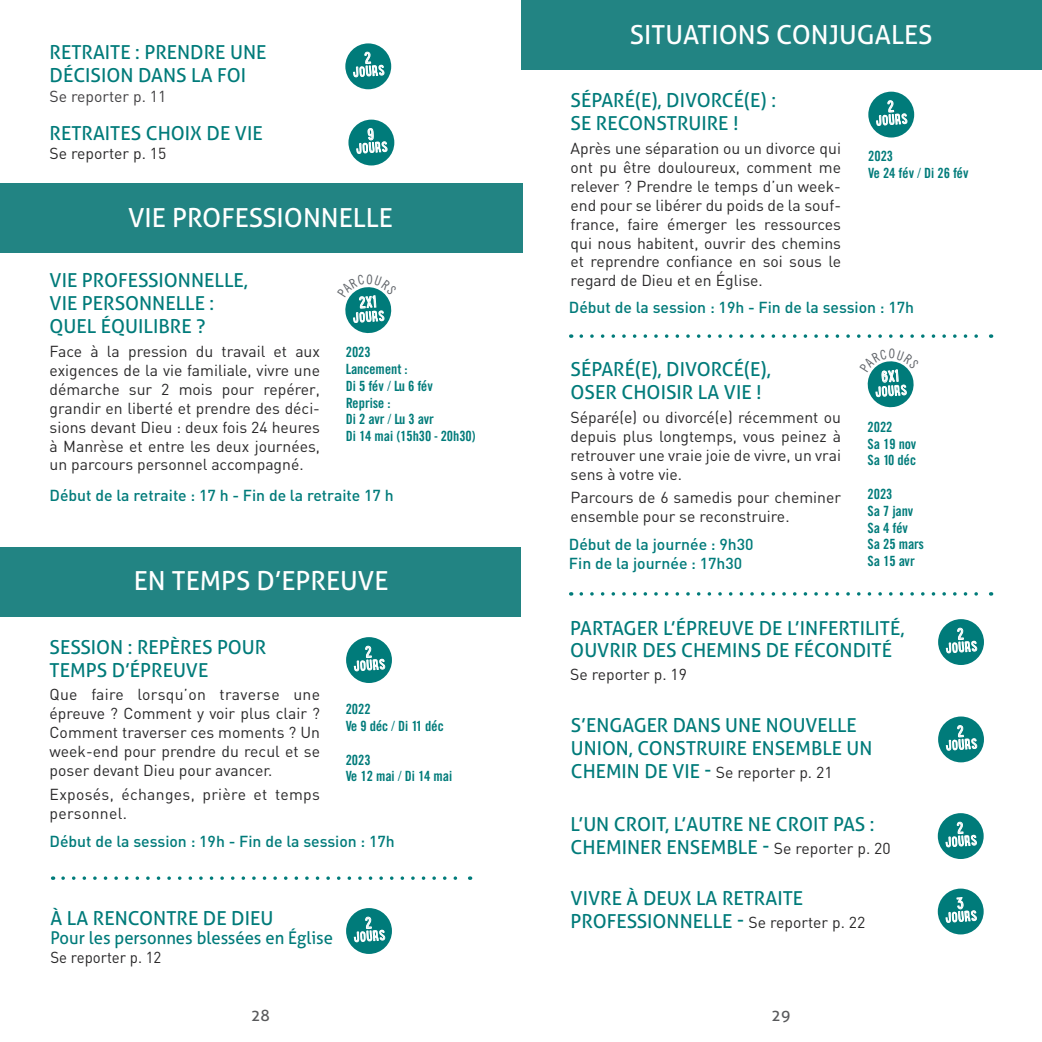
<style>
.page{position:relative;width:1042px;height:1042px;background:#fff}
.page>*{position:absolute;margin:0;border:0;box-sizing:border-box;transform-origin:0 0}
.t1{font:26.25px "Aller";color:#fff}
.t2{font:19.25px/23.1px "Aller";color:#007b7a}
.t3{font:17.5px "Aller";color:#007b7a;scale:.95 1}
.t4{font:15.75px/18.9px "DIN";color:#292829;text-align:justify}
.t5{font:500 15.75px/18.9px "DIN";color:#007b7a}
.t6{font:15.75px/18.9px "DIN";letter-spacing:.02em;color:#292829}
.t7{font:15.75px "DIN";color:#414042}
.t8{font:15.75px "DIN";color:#292829;scale:.95 1}
.t9{font:15.75px "Aller";color:#58595b}
.t10{font:14px/16.8px "Cg Trade Bd Cd";color:#007b7a}
.t11{font:12.25px "Lunch Box";color:#fff}
.s1{font-family:"Aller";font-size:19.25px;color:#007b7a}
.s2{font-family:"DIN";font-size:15.75px;color:#292829}
</style>
<div class="page">
<div style="left:346px;top:637px;width:46px;height:46px;background:#007b7a;border-radius:50%"></div>
<div style="left:0;top:184px;width:522px;height:69px;background:#228483"></div>
<div style="left:0;top:547px;width:520px;height:70px;background:#228483"></div>
<svg style="left:63px;top:876px;width:395px;height:4px"></svg>
<div style="left:345px;top:43px;width:46px;height:46px;background:#007b7a;border-radius:50%"></div>
<div style="left:521px;top:0;width:521px;height:69px;background:#228483"></div>
<svg style="left:581px;top:334px;width:410px;height:4px"></svg>
<svg style="left:581px;top:592px;width:410px;height:4px"></svg>
<div style="left:938px;top:619px;width:46px;height:46px;background:#007b7a;border-radius:50%"></div>
<div style="left:938px;top:716px;width:46px;height:46px;background:#007b7a;border-radius:50%"></div>
<div style="left:868px;top:92px;width:46px;height:46px;background:#007b7a;border-radius:50%"></div>
<div style="left:938px;top:813px;width:45px;height:46px;background:#007b7a;border-radius:50%"></div>
<div style="left:938px;top:888px;width:45px;height:46px;background:#007b7a;border-radius:50%"></div>
<div style="left:348px;top:120px;width:46px;height:45px;background:#007b7a;border-radius:50%"></div>
<div style="left:346px;top:908px;width:46px;height:46px;background:#007b7a;border-radius:50%"></div>
<svg style="left:354px;top:645px;width:31px;height:26px"></svg>
<svg style="left:353px;top:51px;width:31px;height:26px"></svg>
<svg style="left:345px;top:287px;width:47px;height:47px"></svg>
<svg style="left:946px;top:627px;width:31px;height:26px"></svg>
<svg style="left:946px;top:725px;width:31px;height:26px"></svg>
<svg style="left:876px;top:100px;width:31px;height:26px"></svg>
<svg style="left:945px;top:821px;width:32px;height:26px"></svg>
<svg style="left:945px;top:897px;width:32px;height:26px"></svg>
<svg style="left:867px;top:361px;width:47px;height:47px"></svg>
<svg style="left:356px;top:128px;width:32px;height:26px"></svg>
<svg style="left:354px;top:916px;width:31px;height:26px"></svg>
<p class="t2" style="left:50px;top:40px;width:23px">RETRAITE</p>
<p class="t2" style="left:135px;top:40px;width:130px">: PRENDRE UNE</p>
<p class="t2" style="left:50px;top:64px;width:33px">DÉCISI</p>
<p class="t2" style="left:106px;top:64px;width:138px">ON DANS LA FOI</p>
<p class="t7" style="left:50px;top:86px;width:118px">Se reporter p. 11</p>
<p class="t2" style="left:50px;top:122px;width:23px">RETRAITES</p>
<p class="t2" style="left:146px;top:122px;width:99px">CHOIX DE VIE</p>
<p class="t4" style="left:50px;top:143px;width:118px">Se reporter p. 15</p>
<p class="t11" style="left:352px;top:62px;width:33px;rotate:-4deg">jourS</p>
<p class="t11" style="left:355px;top:138px;width:33px;rotate:-4deg">jourS</p>
<h1 class="t1" style="left:128px;top:202px;width:106px">VIE PROFESSI</h1>
<h1 class="t1" style="left:284px;top:202px;width:69px">ONNELLE</h1>
<p class="t2" style="left:50px;top:268px;width:128px">VIE PROFESSIONN</p>
<p class="t2" style="left:204px;top:268px;width:45px">ELLE,</p>
<p class="t2" style="left:50px;top:292px;width:127px">VIE PERSONNELLE</p>
<p class="t2" style="left:210px;top:292px;width:6px">:</p>
<p class="t2" style="left:50px;top:315px;width:158px">QUEL ÉQUILI BRE ?</p>
<p class="t4" style="left:50px;top:342px;width:272px">Face à la pression du travail et aux exigences de la vie familiale, vivre une démarche sur 2 mois pour repérer, grandir en liberté et prendre des déci&shy;sions devant Dieu : deux fois 24 heures à Manrèse et entre les deux journées, un parcours personnel accompagné.</p>
<p class="t10" style="left:346px;top:344px;width:131px">2023<br>Lancement :<br>Di 5 fév / Lu 6 fév<br>Reprise :<br>Di 2 avr / Lu 3 avr<br>Di 14 mai (15h30 - 20h30)</p>
<p class="t11" style="left:352px;top:308px;width:33px;rotate:-4deg">jourS</p>
<p class="t5" style="left:50px;top:486px;width:345px">Début de la retraite : 17 h - Fin de la retraite 17 h</p>
<h1 class="t1" style="left:134px;top:564px;width:256px">EN TEMPS D’EPREUVE</h1>
<p class="t2" style="left:50px;top:635px;width:20px">SESSI</p>
<p class="t2" style="left:96px;top:635px;width:95px">ON : REPÈRES</p>
<p class="t2" style="left:217px;top:635px;width:47px">POUR</p>
<p class="t2" style="left:50px;top:658px;width:13px">TEM</p>
<p class="t2" style="left:86px;top:658px;width:112px">PS D’ÉPREUVE</p>
<p class="t4" style="left:50px;top:685px;width:272px">Que faire lorsqu’on traverse une épreuve ? Comment y voir plus clair ?<br>Comment traverser ces moments ? Un week-end pour prendre du recul et se poser devant Dieu pour avancer.</p>
<p class="t6" style="left:50px;top:784px;width:272px">Exposés, échanges, prière et temps personnel.</p>
<p class="t11" style="left:353px;top:656px;width:33px;rotate:-4deg">jourS</p>
<p class="t10" style="left:346px;top:701px;width:99px">2022<br>Ve 9 déc / Di 11 déc</p>
<p class="t10" style="left:346px;top:751px;width:108px">2023<br>Ve 12 mai / Di 14 mai</p>
<p class="t5" style="left:50px;top:831px;width:347px">Début de la session : 19h - Fin de la session : 17h</p>
<p class="t2" style="left:50px;top:906px;width:128px">À LA RENCONTRE</p>
<p class="t2" style="left:203px;top:906px;width:72px">DEDIEU</p>
<p class="t3" style="left:50px;top:927px;width:299px">POUR LES PERSONNES BLESSÉES EN ÉGLISE</p>
<p class="t8" style="left:50px;top:948px;width:118px">Se reporter p. 12</p>
<p class="t11" style="left:353px;top:927px;width:33px;rotate:-4deg">jourS</p>
<h1 class="t1" style="left:630px;top:19px;width:260px">SITUATIONS CONJUGALES</h1>
<p class="t2" style="left:570px;top:89px;width:207px">SÉPARÉ(E), DIVORCÉ(E) :<br>SE RECONSTRUIRE !</p>
<p class="t4" style="left:570px;top:139px;width:272px">Après une séparation ou un divorce qui ont pu être douloureux, comment me relever ? Prendre le temps d’un week&shy;end pour se libérer du poids de la souf&shy;france, faire émerger les ressources qui nous habitent, ouvrir des chemins et reprendre confiance en soi sous le regard de Dieu et en église.</p>
<p class="t11" style="left:875px;top:110px;width:33px;rotate:-4deg">jourS</p>
<p class="t10" style="left:868px;top:147px;width:102px">2023<br>Ve 24 fév / Di 26 fév</p>
<p class="t5" style="left:569px;top:297px;width:347px">Début de la session : 19h - Fin de la session : 17h</p>
<p class="t2" style="left:570px;top:357px;width:202px">SÉPARÉ(E), DIVORC É(E),<br>OSER</p>
<p class="t2" style="left:621px;top:380px;width:48px">CHOISIR</p>
<p class="t2" style="left:698px;top:380px;width:65px">LA VIE !</p>
<p class="t4" style="left:570px;top:407px;width:272px">Séparé(e) ou divorcé(e) récemment ou depuis plus longtemps, vous peinez à retrouver une vraie joie de vivre, un vrai sens à votre vie.</p>
<p class="t4" style="left:570px;top:488px;width:272px">Parcours de 6 samedis pour cheminer ensemble pour se reconstruire.</p>
<p class="t5" style="left:569px;top:534px;width:186px">Début de la journée : 9h30<br>Fin de la journée : 17h30</p>
<p class="t11" style="left:874px;top:382px;width:33px;rotate:-4deg">jourS</p>
<p class="t10" style="left:867px;top:418px;width:50px">2022<br>Sa 19 nov<br>Sa 10 déc</p>
<p class="t10" style="left:867px;top:485px;width:58px">2023<br>Sa 7 janv<br>Sa 4 fév<br>Sa 25 mars<br>Sa 15 avr</p>
<p class="t2" style="left:570px;top:616px;width:12px">PARTA</p>
<p class="t2" style="left:623px;top:616px;width:205px">GER L’ÉPREUVE DE L’I NFERTILIT</p>
<p class="t2" style="left:890px;top:616px;width:16px">É,</p>
<p class="t2" style="left:570px;top:639px;width:38px">OUVRIR</p>
<p class="t2" style="left:642px;top:639px;width:51px">DES CHEMI</p>
<p class="t2" style="left:737px;top:639px;width:156px">NS DE FÉCONDITÉ</p>
<p class="t4" style="left:570px;top:665px;width:118px">Se reporter p. 19</p>
<p class="t2" style="left:571px;top:713px;width:246px">S’ENGAGER DANS UNE NOUVELLE<br>UNION, CONSTRUIRE ENSEM</p>
<p class="t2" style="left:811px;top:736px;width:63px">BLE UN</p>
<p class="t4" style="left:571px;top:763px;width:263px"><span class="s1">CHEMIN DE VIE -</span> Se reporter p. 21</p>
<p class="t2" style="left:570px;top:813px;width:321px;text-indent:177px">NE CROIT PAS :<br>CHEMINER ENSEMBLE - <span class="s2">Se reporter p. 20</span></p>
<p class="t2" style="left:570px;top:812px;width:153px">L’UN CROIT, L’AUTRE</p>
<p class="t2" style="left:570px;top:887px;width:296px;text-indent:56px">À DEUX LA RETRAITE<br>PROFESSIONNELLE - <span class="s2">Se reporter p. 22</span></p>
<p class="t2" style="left:570px;top:887px;width:23px">VIVRE</p>
<p class="t11" style="left:945px;top:638px;width:33px;rotate:-4deg">jourS</p>
<p class="t11" style="left:945px;top:735px;width:33px;rotate:-4deg">jourS</p>
<p class="t11" style="left:944px;top:832px;width:33px;rotate:-4deg">jourS</p>
<p class="t11" style="left:944px;top:907px;width:33px;rotate:-4deg">jourS</p>
<p class="t9" style="left:251px;top:1005px;width:20px">28</p>
<p class="t9" style="left:771px;top:1005px;width:20px">29</p>
</div>
